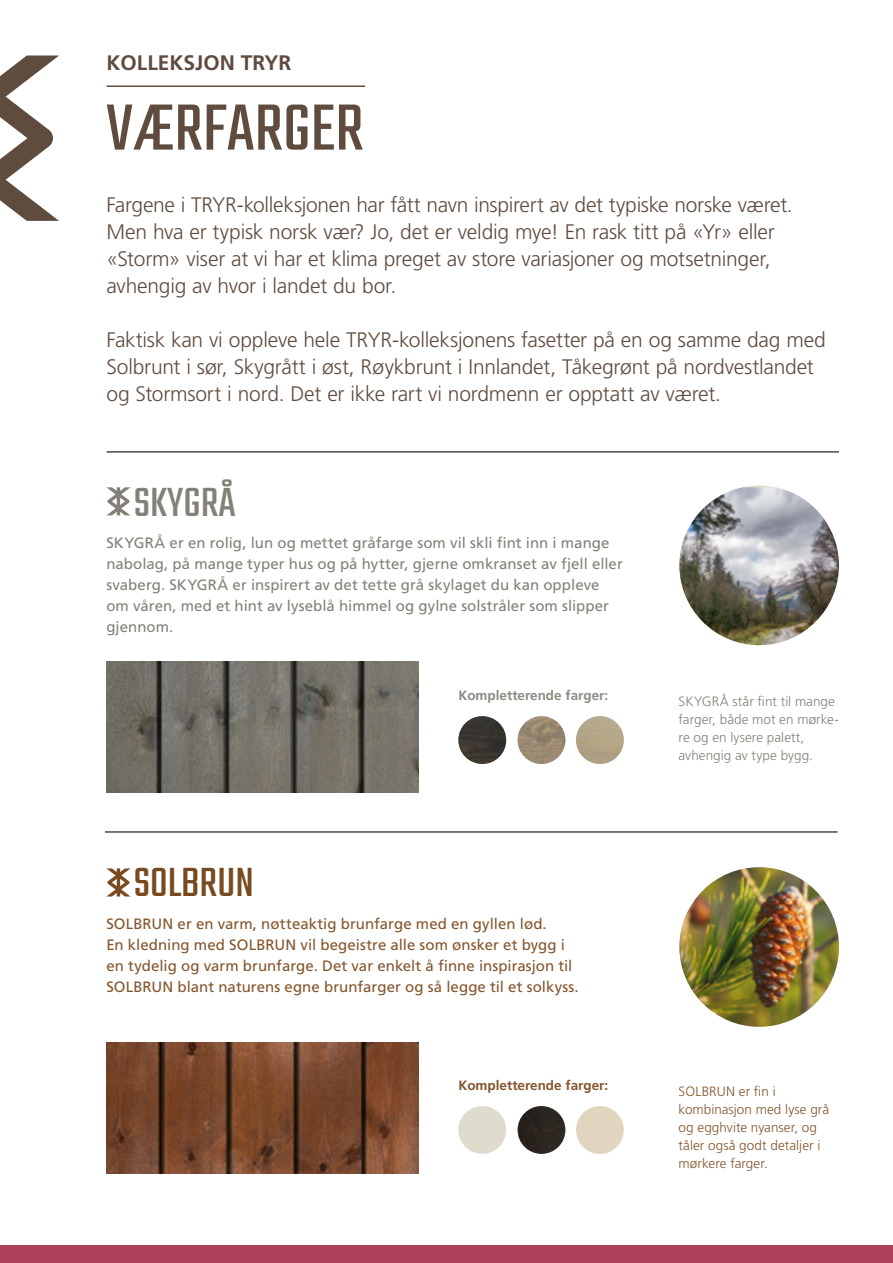
<style>
.page{position:relative;width:893px;height:1263px;background:#fff}
.page>*{position:absolute;margin:0;border:0;box-sizing:border-box;transform-origin:0 0}
.t1{font:72px "Teko";color:#604c3f}
.t2{font:45px "Teko";color:#794920}
.t3{font:45px "Teko";color:#838177}
.t4{font:300 21px/27px "Frutiger LT Std";letter-spacing:-.01em;color:#604c3f}
.t5{font:700 21px "Frutiger LT Std";color:#604c3f}
.t6{font:15px/21px "Frutiger LT Std";letter-spacing:.005em;color:#838177}
.t7{font:15px/21px "Frutiger LT Std";letter-spacing:.005em;color:#84552d}
.t8{font:300 13.5px/18px "Frutiger LT Std";letter-spacing:.005em;color:#84552d}
.t9{font:300 13.5px/18px "Frutiger LT Std";letter-spacing:.005em;color:#838177}
.t10{font:700 13.5px "Frutiger LT Std";color:#8d8a81}
.t11{font:700 13.5px "Frutiger LT Std";color:#84552d}
</style>
<div class="page">
<img style="left:106px;top:662px;width:312px;height:131px">
<img style="left:458px;top:716px;width:48px;height:48px;border-radius:24px">
<img style="left:576px;top:716px;width:48px;height:48px;border-radius:24px">
<img style="left:518px;top:716px;width:47px;height:48px;border-radius:24px">
<div style="left:458px;top:1106px;width:48px;height:48px;background:#e0dccd;border-radius:50%"></div>
<div style="left:576px;top:1106px;width:48px;height:48px;background:#e1d5c0;border-radius:50%"></div>
<img style="left:518px;top:1106px;width:47px;height:48px;border-radius:24px">
<svg style="left:106px;top:487px;width:25px;height:28px"></svg>
<img style="left:679px;top:487px;width:160px;height:158px">
<svg style="left:106px;top:868px;width:25px;height:28px"></svg>
<img style="left:106px;top:1043px;width:312px;height:131px">
<img style="left:679px;top:867px;width:160px;height:160px;border-radius:80px">
<hr style="left:105px;top:831px;width:733px;height:1px;background:#000">
<hr style="left:106px;top:85px;width:259px;height:2px;background:#604c3f">
<hr style="left:106px;top:451px;width:733px;height:1px;background:#000">
<svg style="left:0;top:56px;width:59px;height:165px"></svg>
<div style="left:0;top:1245px;width:893px;height:18px;background:#ac4058"></div>
<p class="t5" style="left:106px;top:50px;width:186px">KOLLEKSJON TRYR</p>
<h1 class="t1" style="left:106px;top:88px;width:259px">VÆRFARGER</h1>
<p class="t4" style="left:106px;top:191px;width:688px">Fargene i TRYR-kolleksjonen har fått navn inspirert av det typiske norske været.<br>Men hva er typisk norsk vær? Jo, det er veldig mye! En rask titt på «Yr» eller «Storm» viser at vi har et klima preget av store variasjoner og motsetninger, avhengig av hvor i landet du bor.</p>
<p class="t4" style="left:106px;top:327px;width:721px">Faktisk kan vi oppleve hele TRYR-kolleksjonens fasetter på en og samme dag med<br>Solbrunt i sør, Skygrått i øst, Røykbrunt i Innlandet, Tåkegrønt på nordvestlandet og Stormsort i nord. Det er ikke rart vi nordmenn er opptatt av været.</p>
<h2 class="t3" style="left:134px;top:477px;width:104px">SKYGRÅ</h2>
<p class="t6" style="left:106px;top:532px;width:518px">SKYGRÅ er en rolig, lun og mettet gråfarge som vil skli fint inn i mange nabolag, på mange typer hus og på hytter, gjerne omkranset av fjell eller svaberg. SKYGRÅ er inspirert av det tette grå skylaget du kan oppleve om våren, med et hint av lyseblå himmel og gylne solstråler som slipper gjennom.</p>
<h2 class="t2" style="left:134px;top:857px;width:122px">SOLBRUN</h2>
<p class="t10" style="left:458px;top:688px;width:151px">Kompletterende farger:</p>
<p class="t7" style="left:106px;top:913px;width:474px">SOLBRUN er en varm, nøtteaktig brunfarge med en gyllen lød.<br>En kledning med SOLBRUN vil begeistre alle som ønsker et bygg i en tydelig og varm brunfarge. Det var enkelt å finne inspirasjon til SOLBRUN blant naturens egne brunfarger og så legge til et solkyss.</p>
<p class="t11" style="left:458px;top:1078px;width:151px">Kompletterende farger:</p>
<p class="t9" style="left:679px;top:692px;width:162px">SKYGRÅ står fint til mange farger, både mot en mørke&shy;re og en lysere palett, avhengig av type bygg.</p>
<p class="t8" style="left:679px;top:1082px;width:152px">SOLBRUN er fin i kombinasjon med lyse grå og egghvite nyanser, og tåler også godt detaljer i mørkere farger.</p>
</div>
